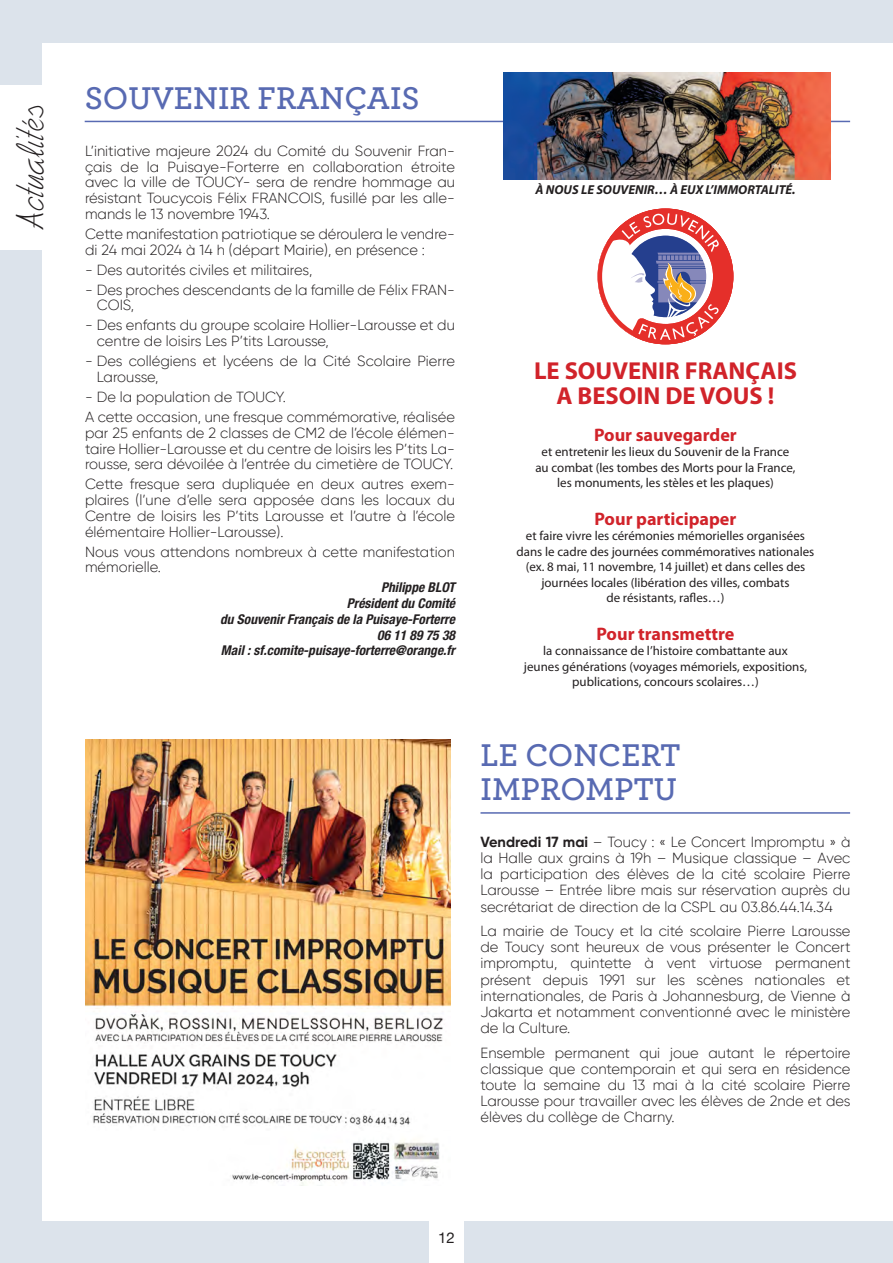
<style>
.page{position:relative;width:893px;height:1263px;background:#dce3eb}
.page>*{position:absolute;margin:0;border:0;box-sizing:border-box;transform-origin:0 0}
.t1{font:600 33px/34.5px "Archer";color:#586ab2}
.t2{font:30px "Fely";color:#231f20}
.t3{font:700 24.6px/24.6px "Myriad Pro";color:#d1232a;text-align:center}
.t4{font:700 18.15px "Myriad Pro";color:#d1232a}
.t5{font:15px "Helvetica Neue";color:#231f20}
.t6{font:300 14.7px/15.8px "Gilroy";color:#231f20;text-align:justify}
.t7{font:italic 700 condensed 13.5px/15.8px "Helvetica Neue LT Pro";color:#231f20;text-align:right}
.t8{font:12.9px/15.6px "Myriad Pro";color:#231f20;text-align:center}
.t9{font:italic 700 12.9px "Myriad Pro";color:#231f20}
.s1{font-weight:700}
</style>
<div class="page">
<div style="left:43px;top:43px;width:850px;height:1177px;background:#fff"></div>
<div style="left:429px;top:1220px;width:34px;height:43px;background:#fff"></div>
<hr style="left:85px;top:121px;width:765px;height:1px;background:#586ab2">
<hr style="left:480px;top:812px;width:370px;height:2px;background:#586ab2">
<img style="left:503px;top:72px;width:327px;height:108px">
<svg style="left:598px;top:208px;width:135px;height:136px"></svg>
<img style="left:85px;top:739px;width:366px;height:446px">
<div style="left:0;top:85px;width:44px;height:165px;background:#fff"></div>
<h2 class="t2" style="left:16px;top:230px;width:126px;rotate:-90deg">Actualités</h2>
<h1 class="t1" style="left:85px;top:79px;width:337px">SOUVENIR FRANÇAIS</h1>
<p class="t6" style="left:85px;top:143px;width:371px">L’initiative majeure 2024 du Comité du Souvenir Fran&shy;çais de la Puisaye-Forterre en collaboration étroite avec la ville de TOUCY- sera de rendre hommage au résistant Toucycois Félix FRANCOIS, fusillé par les alle&shy;mands le 13 novembre 1943.</p>
<p class="t6" style="left:85px;top:226px;width:371px">Cette manifestation patriotique se déroulera le vendre&shy;di 24 mai 2024 à 14 h (départ Mairie), en présence :</p>
<p class="t6" style="left:85px;top:262px;width:229px">- Des autorités civiles et militaires,</p>
<p class="t6" style="left:97px;top:282px;width:360px;text-indent:-12px">- Des proches descendants de la famille de Félix FRAN-<br>COIS,</p>
<p class="t6" style="left:97px;top:317px;width:360px;text-indent:-12px">- Des enfants du groupe scolaire Hollier-Larousse et du centre de loisirs Les P’tits Larousse,</p>
<p class="t6" style="left:97px;top:353px;width:360px;text-indent:-12px">- Des collégiens et lycéens de la Cité Scolaire Pierre<br>Larousse,</p>
<p class="t6" style="left:85px;top:387px;width:371px;line-height:20px">- De la population de TOUCY.<br>A cette occasion, une fresque commémorative, réalisée</p>
<p class="t6" style="left:85px;top:425px;width:371px">par 25 enfants de 2 classes de CM2 de l’école élémen&shy;taire Hollier-Larousse et du centre de loisirs les P’tits La&shy;rousse, sera dévoilée à l’entrée du cimetière de TOUCY.</p>
<p class="t6" style="left:85px;top:476px;width:371px">Cette fresque sera dupliquée en deux autres exem&shy;plaires (l’une d’elle sera apposée dans les locaux du Centre de loisirs les P’tits Larousse et l’autre à l’école élémentaire Hollier-Larousse).</p>
<p class="t6" style="left:85px;top:543px;width:371px">Nous vous attendons nombreux à cette manifestation mémorielle.</p>
<p class="t7" style="left:220px;top:580px;width:236px">Philippe BLOT<br>Président du Comité<br>du Souvenir Français de la Puisaye-Forterre<br>06 11 89 75 38<br>Mail : sf.comite-puisaye-forterre@orange.fr</p>
<p class="t9" style="left:535px;top:181px;width:261px">À NOUS LE SOUVENIR… À EUX L’IMMORTALITÉ.</p>
<h3 class="t3" style="left:534px;top:357px;width:264px">LE SOUVENIR FRANÇAIS<br>A BESOIN DE VOUS !</h3>
<p class="t4" style="left:594px;top:423px;width:144px">Pour sauvegarder</p>
<p class="t8" style="left:535px;top:444px;width:262px">et entretenir les lieux du Souvenir de la France au combat (les tombes des Morts pour la France, les monuments, les stèles et les plaques)</p>
<p class="t4" style="left:595px;top:507px;width:143px">Pour participaper</p>
<p class="t8" style="left:517px;top:528px;width:299px">et faire vivre les cérémonies mémorielles organisées dans le cadre des journées commémoratives nationales (ex. 8 mai, 11 novembre, 14 juillet) et dans celles des journées locales (libération des villes, combats<br>de résistants, rafles…)</p>
<p class="t4" style="left:597px;top:622px;width:139px">Pour transmettre</p>
<p class="t8" style="left:524px;top:643px;width:285px">la connaissance de l’histoire combattante aux jeunes générations (voyages mémoriels, expositions, publications, concours scolaires…)</p>
<h1 class="t1" style="left:480px;top:736px;width:202px">LE CONCERT<br>IMPROMPTU</h1>
<p class="t6" style="left:480px;top:833px;width:371px;line-height:16.2px"><span class="s1">Vendredi 17 mai</span> – Toucy : « Le Concert Impromptu » à la Halle aux grains à 19h – Musique classique – Avec la participation des élèves de la cité scolaire Pierre Larousse – Entrée libre mais sur réservation auprès du secrétariat de direction de la CSPL au 03.86.44.14.34</p>
<p class="t6" style="left:481px;top:923px;width:371px;line-height:16.2px">La mairie de Toucy et la cité scolaire Pierre Larousse de Toucy sont heureux de vous présenter le Concert impromptu, quintette à vent virtuose permanent présent depuis 1991 sur les scènes nationales et internationales, de Paris à Johannesburg, de Vienne à Jakarta et notamment conventionné avec le ministère de la Culture.</p>
<p class="t6" style="left:481px;top:1044px;width:371px;line-height:16.2px">Ensemble permanent qui joue autant le répertoire classique que contemporain et qui sera en résidence toute la semaine du 13 mai à la cité scolaire Pierre Larousse pour travailler avec les élèves de 2nde et des élèves du collège de Charny.</p>
<p class="t5" style="left:438px;top:1229px;width:18px">12</p>
</div>
